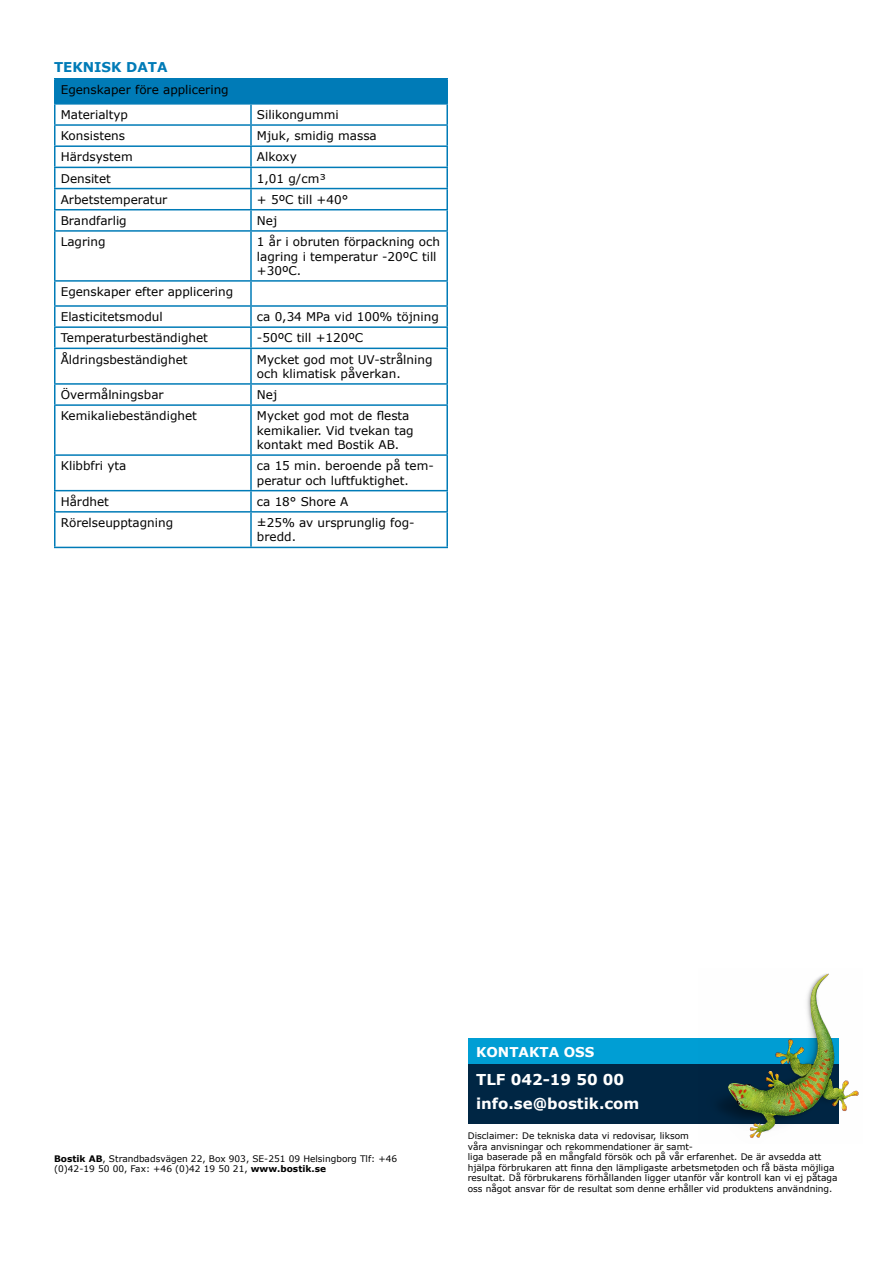
<style>
.page{position:relative;width:893px;height:1263px;background:#fff}
.page>*{position:absolute;margin:0;border:0;box-sizing:border-box;transform-origin:0 0}
.t1{font:700 15px/24px "Verdana";color:#fff}
.t2{font:700 13.5px "Verdana";color:#007bb7}
.t3{font:700 13.5px "Verdana";color:#fff}
.t4{font:12px/14.4px "Verdana";color:#000}
.t5{font:9px/10.5px "Verdana";color:#000}
.s1{font-weight:700}
</style>
<div class="page">
<hr style="left:54px;top:547px;width:197px;height:1px;background:#007bb7">
<hr style="left:251px;top:547px;width:197px;height:1px;background:#007bb7">
<hr style="left:54px;top:147px;width:2px;height:20px;background:#007bb7">
<hr style="left:54px;top:168px;width:2px;height:20px;background:#007bb7">
<hr style="left:54px;top:189px;width:2px;height:20px;background:#007bb7">
<hr style="left:54px;top:210px;width:2px;height:20px;background:#007bb7">
<hr style="left:54px;top:232px;width:2px;height:48px;background:#007bb7">
<hr style="left:54px;top:282px;width:2px;height:23px;background:#007bb7">
<svg style="left:54px;top:307px;width:2px;height:19px"></svg>
<hr style="left:54px;top:328px;width:2px;height:20px;background:#007bb7">
<hr style="left:54px;top:349px;width:2px;height:34px;background:#007bb7">
<svg style="left:54px;top:385px;width:2px;height:19px"></svg>
<hr style="left:54px;top:406px;width:2px;height:48px;background:#007bb7">
<hr style="left:54px;top:456px;width:2px;height:34px;background:#007bb7">
<hr style="left:54px;top:491px;width:2px;height:20px;background:#007bb7">
<hr style="left:54px;top:513px;width:2px;height:34px;background:#007bb7">
<hr style="left:54px;top:78px;width:197px;height:2px;background:#007bb7">
<hr style="left:251px;top:78px;width:197px;height:2px;background:#007bb7">
<hr style="left:54px;top:145px;width:197px;height:2px;background:#007bb7">
<hr style="left:251px;top:145px;width:197px;height:2px;background:#007bb7">
<hr style="left:54px;top:167px;width:197px;height:1px;background:#007bb7">
<hr style="left:251px;top:167px;width:197px;height:1px;background:#007bb7">
<hr style="left:54px;top:188px;width:197px;height:1px;background:#007bb7">
<hr style="left:251px;top:188px;width:197px;height:1px;background:#007bb7">
<hr style="left:54px;top:209px;width:197px;height:1px;background:#007bb7">
<hr style="left:251px;top:209px;width:197px;height:1px;background:#007bb7">
<hr style="left:54px;top:230px;width:197px;height:2px;background:#007bb7">
<hr style="left:251px;top:230px;width:197px;height:2px;background:#007bb7">
<hr style="left:54px;top:280px;width:197px;height:2px;background:#007bb7">
<hr style="left:251px;top:280px;width:197px;height:2px;background:#007bb7">
<hr style="left:54px;top:305px;width:197px;height:2px;background:#007bb7">
<hr style="left:251px;top:305px;width:197px;height:2px;background:#007bb7">
<hr style="left:54px;top:326px;width:197px;height:2px;background:#007bb7">
<hr style="left:251px;top:326px;width:197px;height:2px;background:#007bb7">
<hr style="left:54px;top:348px;width:197px;height:1px;background:#007bb7">
<hr style="left:251px;top:348px;width:197px;height:1px;background:#007bb7">
<hr style="left:54px;top:383px;width:197px;height:2px;background:#007bb7">
<hr style="left:251px;top:383px;width:197px;height:2px;background:#007bb7">
<hr style="left:54px;top:404px;width:197px;height:2px;background:#007bb7">
<hr style="left:251px;top:404px;width:197px;height:2px;background:#007bb7">
<hr style="left:54px;top:454px;width:197px;height:2px;background:#007bb7">
<hr style="left:251px;top:454px;width:197px;height:2px;background:#007bb7">
<hr style="left:54px;top:490px;width:197px;height:1px;background:#007bb7">
<hr style="left:251px;top:490px;width:197px;height:1px;background:#007bb7">
<hr style="left:54px;top:511px;width:197px;height:2px;background:#007bb7">
<hr style="left:251px;top:511px;width:197px;height:2px;background:#007bb7">
<svg style="left:54px;top:79px;width:394px;height:66px"></svg>
<hr style="left:250px;top:147px;width:2px;height:20px;background:#007bb7">
<hr style="left:446px;top:147px;width:2px;height:20px;background:#007bb7">
<hr style="left:250px;top:168px;width:2px;height:20px;background:#007bb7">
<hr style="left:446px;top:168px;width:2px;height:20px;background:#007bb7">
<hr style="left:250px;top:189px;width:2px;height:20px;background:#007bb7">
<hr style="left:446px;top:189px;width:2px;height:20px;background:#007bb7">
<hr style="left:250px;top:210px;width:2px;height:20px;background:#007bb7">
<hr style="left:446px;top:210px;width:2px;height:20px;background:#007bb7">
<hr style="left:250px;top:232px;width:2px;height:48px;background:#007bb7">
<hr style="left:446px;top:232px;width:2px;height:48px;background:#007bb7">
<hr style="left:250px;top:282px;width:2px;height:23px;background:#007bb7">
<hr style="left:446px;top:282px;width:2px;height:23px;background:#007bb7">
<svg style="left:250px;top:307px;width:2px;height:19px"></svg>
<svg style="left:446px;top:307px;width:2px;height:19px"></svg>
<hr style="left:250px;top:328px;width:2px;height:20px;background:#007bb7">
<hr style="left:446px;top:328px;width:2px;height:20px;background:#007bb7">
<hr style="left:250px;top:349px;width:2px;height:34px;background:#007bb7">
<hr style="left:446px;top:349px;width:2px;height:34px;background:#007bb7">
<svg style="left:250px;top:385px;width:2px;height:19px"></svg>
<svg style="left:446px;top:385px;width:2px;height:19px"></svg>
<hr style="left:250px;top:406px;width:2px;height:48px;background:#007bb7">
<hr style="left:446px;top:406px;width:2px;height:48px;background:#007bb7">
<hr style="left:250px;top:456px;width:2px;height:34px;background:#007bb7">
<hr style="left:446px;top:456px;width:2px;height:34px;background:#007bb7">
<hr style="left:250px;top:491px;width:2px;height:20px;background:#007bb7">
<hr style="left:446px;top:491px;width:2px;height:20px;background:#007bb7">
<hr style="left:250px;top:513px;width:2px;height:34px;background:#007bb7">
<hr style="left:446px;top:513px;width:2px;height:34px;background:#007bb7">
<div style="left:469px;top:1063px;width:370px;height:61px;background:#002644"></div>
<div style="left:469px;top:1038px;width:370px;height:26px;background:#009ed4"></div>
<img style="left:719px;top:973px;width:140px;height:165px">
<p class="t2" style="left:54px;top:58px;width:115px">TEKNISK DATA</p>
<p class="t4" style="left:61px;top:77px;width:169px;line-height:25px">Egenskaper före applicering<br>Materialtyp</p>
<p class="t4" style="left:257px;top:107px;width:83px">Silikongummi</p>
<p class="t4" style="left:61px;top:128px;width:66px">Konsistens</p>
<p class="t4" style="left:257px;top:128px;width:121px">Mjuk, smidig massa</p>
<p class="t4" style="left:61px;top:150px;width:73px">Härdsystem</p>
<p class="t4" style="left:257px;top:150px;width:41px">Alkoxy</p>
<p class="t4" style="left:61px;top:171px;width:52px">Densitet</p>
<p class="t4" style="left:257px;top:171px;width:70px">1,01 g/cm³</p>
<p class="t4" style="left:61px;top:192px;width:108px">Arbetstemperatur</p>
<p class="t4" style="left:257px;top:192px;width:93px">+ 5ºC till +40°</p>
<p class="t4" style="left:61px;top:213px;width:68px">Brandfarlig</p>
<p class="t4" style="left:257px;top:213px;width:22px">Nej</p>
<p class="t4" style="left:61px;top:234px;width:46px">Lagring</p>
<p class="t4" style="left:257px;top:234px;width:185px">1 år i obruten förpackning och lagring i temperatur -20ºC till +30ºC.</p>
<p class="t4" style="left:61px;top:279px;width:174px;line-height:25px">Egenskaper efter applicering<br>Elasticitetsmodul</p>
<p class="t4" style="left:257px;top:309px;width:183px">ca 0,34 MPa vid 100% töjning</p>
<p class="t4" style="left:61px;top:331px;width:149px">Temperaturbeständighet</p>
<p class="t4" style="left:257px;top:331px;width:108px">-50ºC till +120ºC</p>
<p class="t4" style="left:61px;top:352px;width:128px">Åldringsbeständighet</p>
<p class="t4" style="left:257px;top:352px;width:177px">Mycket god mot UV-strålning och klimatisk påverkan.</p>
<p class="t4" style="left:61px;top:387px;width:104px">Övermålningsbar</p>
<p class="t4" style="left:257px;top:387px;width:22px">Nej</p>
<p class="t4" style="left:61px;top:409px;width:138px">Kemikaliebeständighet</p>
<p class="t4" style="left:257px;top:409px;width:158px">Mycket god mot de flesta kemikalier. Vid tvekan tag kontakt med Bostik AB.</p>
<p class="t4" style="left:61px;top:459px;width:67px">Klibbfri yta</p>
<p class="t4" style="left:257px;top:459px;width:178px">ca 15 min. beroende på tem&shy;peratur och luftfuktighet.</p>
<p class="t4" style="left:61px;top:494px;width:50px">Hårdhet</p>
<p class="t4" style="left:257px;top:494px;width:93px">ca 18° Shore A</p>
<p class="t4" style="left:61px;top:515px;width:114px">Rörelseupptagning</p>
<p class="t4" style="left:257px;top:515px;width:159px">±25% av ursprunglig fog&shy;bredd.</p>
<p class="t5" style="left:54px;top:1153px;width:345px"><span class="s1">Bostik AB</span>, Strandbadsvägen 22, Box 903, SE-251 09 Helsingborg Tlf: +46 (0)42-19 50 00, Fax: +46 (0)42 19 50 21, <span class="s1">www.bostik.se</span></p>
<p class="t3" style="left:476px;top:1042px;width:120px">KONTAKTA OSS</p>
<p class="t1" style="left:476px;top:1067px;width:165px">TLF 042-19 50 00 info.se@bostik.com</p>
<p class="t5" style="left:468px;top:1130px;width:371px">Disclaimer: De tekniska data vi redovisar, liksom<br>våra anvisningar och rekommendationer är samt-<br>liga baserade på en mångfald försök och på vår erfarenhet. De är avsedda att hjälpa förbrukaren att finna den lämpligaste arbetsmetoden och få bästa möjliga resultat. Då förbrukarens förhållanden ligger utanför vår kontroll kan vi ej påtaga oss något ansvar för de resultat som denne erhåller vid produktens användning.</p>
</div>
